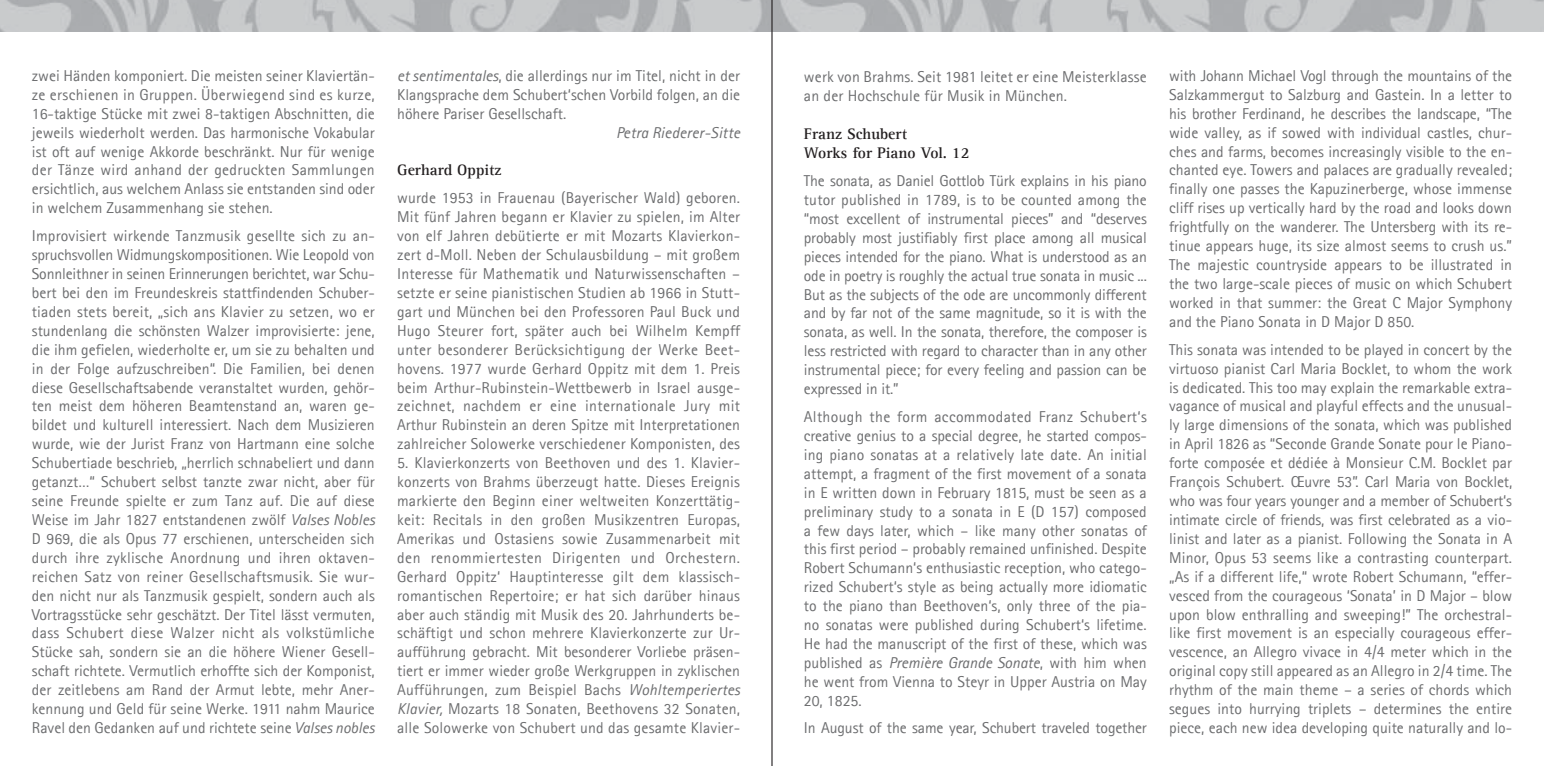
<style>
.page{position:relative;width:1544px;height:766px;background:#fff}
.page>*{position:absolute;margin:0;border:0;box-sizing:border-box;transform-origin:0 0}
.t1{font:15.75px/18.9px "Agfa Rotis Sans Serif";color:#6d6e70;text-align:justify}
.t2{font:700 15.75px/18.9px "Agfa Rotis Serif";color:#231f20}
.t3{font:italic 15.75px "Agfa Rotis Sans Serif";letter-spacing:.01em;color:#6d6e70}
.s1{font-style:italic}
</style>
<div class="page">
<img style="left:0;top:0;width:1543px;height:32px">
<hr style="left:771px;top:0;width:1px;height:765px;background:#231f20">
<p class="t1" style="left:32px;top:66px;width:344px">zwei Händen komponiert. Die meisten seiner Klaviertän&shy;ze erschienen in Gruppen. Überwiegend sind es kurze, 16-taktige Stücke mit zwei 8-taktigen Abschnitten, die jeweils wiederholt werden. Das harmonische Vokabular ist oft auf wenige Akkorde beschränkt. Nur für wenige der Tänze wird anhand der gedruckten Sammlungen ersichtlich, aus welchem Anlass sie entstanden sind oder in welchem Zusammenhang sie stehen.</p>
<p class="t1" style="left:32px;top:226px;width:344px">Improvisiert wirkende Tanzmusik gesellte sich zu an&shy;spruchsvollen Widmungskompositionen. Wie Leopold von Sonnleithner in seinen Erinnerungen berichtet, war Schu&shy;bert bei den im Freundeskreis stattfindenden Schuber&shy;tiaden stets bereit, „sich ans Klavier zu setzen, wo er stundenlang die schönsten Walzer improvisierte: jene, die ihm gefielen, wiederholte er, um sie zu behalten und in der Folge aufzuschreiben“. Die Familien, bei denen diese Gesellschaftsabende veranstaltet wurden, gehör&shy;ten meist dem höheren Beamtenstand an, waren ge&shy;bildet und kulturell interessiert. Nach dem Musizieren wurde, wie der Jurist Franz von Hartmann eine solche Schubertiade beschrieb, „herrlich schnabeliert und dann getanzt…“ Schubert selbst tanzte zwar nicht, aber für seine Freunde spielte er zum Tanz auf. Die auf diese Weise im Jahr 1827 entstandenen zwölf <span class="s1">Valses Nobles </span>D 969, die als Opus 77 erschienen, unterscheiden sich durch ihre zyklische Anordnung und ihren oktaven&shy;reichen Satz von reiner Gesellschaftsmusik. Sie wur&shy;den nicht nur als Tanzmusik gespielt, sondern auch als Vortragsstücke sehr geschätzt. Der Titel lässt vermuten, dass Schubert diese Walzer nicht als volkstümliche Stücke sah, sondern sie an die höhere Wiener Gesell&shy;schaft richtete. Vermutlich erhoffte sich der Komponist, der zeitlebens am Rand der Armut lebte, mehr Aner&shy;kennung und Geld für seine Werke. 1911 nahm Maurice Ravel den Gedanken auf und richtete seine <span class="s1">Valses nobles</span></p>
<p class="t1" style="left:397px;top:66px;width:344px"><span class="s1">et sentimentales</span>, die allerdings nur im Titel, nicht in der Klangsprache dem Schubert‘schen Vorbild folgen, an die höhere Pariser Gesellschaft.</p>
<p class="t3" style="left:616px;top:123px;width:125px">Petra Riederer-Sitte</p>
<p class="t2" style="left:397px;top:161px;width:106px">Gerhard Oppitz</p>
<p class="t1" style="left:397px;top:188px;width:344px">wurde 1953 in Frauenau (Bayerischer Wald) geboren.<br>Mit fünf Jahren begann er Klavier zu spielen, im Alter von elf Jahren debütierte er mit Mozarts Klavierkon&shy;zert d-Moll. Neben der Schulausbildung – mit großem Interesse für Mathematik und Naturwissenschaften – setzte er seine pianistischen Studien ab 1966 in Stutt&shy;gart und München bei den Professoren Paul Buck und Hugo Steurer fort, später auch bei Wilhelm Kempff unter besonderer Berücksichtigung der Werke Beet&shy;hovens. 1977 wurde Gerhard Oppitz mit dem 1. Preis beim Arthur-Rubinstein-Wettbewerb in Israel ausge&shy;zeichnet, nachdem er eine internationale Jury mit Arthur Rubinstein an deren Spitze mit Interpretationen zahlreicher Solowerke verschiedener Komponisten, des</p>
<p class="t1" style="left:397px;top:453px;width:344px">5. Klavierkonzerts von Beethoven und des 1. Klavier&shy;konzerts von Brahms überzeugt hatte. Dieses Ereignis markierte den Beginn einer weltweiten Konzerttätig&shy;keit: Recitals in den großen Musikzentren Europas, Amerikas und Ostasiens sowie Zusammenarbeit mit den renommiertesten Dirigenten und Orchestern.<br>Gerhard Oppitz‘ Hauptinteresse gilt dem klassisch&shy;romantischen Repertoire; er hat sich darüber hinaus aber auch ständig mit Musik des 20. Jahrhunderts be&shy;schäftigt und schon mehrere Klavierkonzerte zur Ur&shy;aufführung gebracht. Mit besonderer Vorliebe präsen&shy;tiert er immer wieder große Werkgruppen in zyklischen Aufführungen, zum Beispiel Bachs <span class="s1">Wohltemperiertes Klavier,</span> Mozarts 18 Sonaten, Beethovens 32 Sonaten, alle Solowerke von Schubert und das gesamte Klavier-</p>
<p class="t1" style="left:804px;top:68px;width:344px">werk von Brahms. Seit 1981 leitet er eine Meisterklasse an der Hochschule für Musik in München.</p>
<p class="t2" style="left:804px;top:125px;width:167px">Franz Schubert<br>Works for Piano Vol. 12</p>
<p class="t1" style="left:804px;top:171px;width:344px">The sonata, as Daniel Gottlob Türk explains in his piano tutor published in 1789, is to be counted among the “most excellent of instrumental pieces” and “deserves probably most justifiably first place among all musical pieces intended for the piano. What is understood as an ode in poetry is roughly the actual true sonata in music ...<br>But as the subjects of the ode are uncommonly different and by far not of the same magnitude, so it is with the sonata, as well. In the sonata, therefore, the composer is less restricted with regard to character than in any other instrumental piece; for every feeling and passion can be expressed in it.”</p>
<p class="t1" style="left:804px;top:407px;width:344px">Although the form accommodated Franz Schubert‘s creative genius to a special degree, he started compos&shy;ing piano sonatas at a relatively late date. An initial attempt, a fragment of the first movement of a sonata in E written down in February 1815, must be seen as a preliminary study to a sonata in E (D 157) composed a few days later, which – like many other sonatas of this first period – probably remained unfinished. Despite Robert Schumann‘s enthusiastic reception, who catego&shy;rized Schubert‘s style as being actually more idiomatic to the piano than Beethoven‘s, only three of the pia&shy;no sonatas were published during Schubert‘s lifetime.<br>He had the manuscript of the first of these, which was published as <span class="s1">Première Grande Sonate</span>, with him when he went from Vienna to Steyr in Upper Austria on May 20, 1825.</p>
<p class="t1" style="left:804px;top:717px;width:344px">In August of the same year, Schubert traveled together</p>
<p class="t1" style="left:1169px;top:66px;width:344px">with Johann Michael Vogl through the mountains of the Salzkammergut to Salzburg and Gastein. In a letter to his brother Ferdinand, he describes the landscape, “The wide valley, as if sowed with individual castles, chur&shy;ches and farms, becomes increasingly visible to the en&shy;chanted eye. Towers and palaces are gradually revealed; finally one passes the Kapuzinerberge, whose immense cliff rises up vertically hard by the road and looks down frightfully on the wanderer. The Untersberg with its re&shy;tinue appears huge, its size almost seems to crush us.” The majestic countryside appears to be illustrated in the two large-scale pieces of music on which Schubert worked in that summer: the Great C Major Symphony and the Piano Sonata in D Major D 850.</p>
<p class="t1" style="left:1169px;top:340px;width:344px">This sonata was intended to be played in concert by the virtuoso pianist Carl Maria Bocklet, to whom the work is dedicated. This too may explain the remarkable extra&shy;vagance of musical and playful effects and the unusual&shy;ly large dimensions of the sonata, which was published in April 1826 as “Seconde Grande Sonate pour le Piano&shy;forte composée et dédiée à Monsieur C.M. Bocklet par François Schubert. Œuvre 53”. Carl Maria von Bocklet, who was four years younger and a member of Schubert‘s intimate circle of friends, was first celebrated as a vio&shy;linist and later as a pianist. Following the Sonata in A Minor, Opus 53 seems like a contrasting counterpart. „As if a different life,“ wrote Robert Schumann, “effer&shy;vesced from the courageous ‘Sonata’ in D Major – blow upon blow enthralling and sweeping!” The orchestral&shy;like first movement is an especially courageous effer&shy;vescence, an Allegro vivace in 4/4 meter which in the original copy still appeared as an Allegro in 2/4 time. The rhythm of the main theme – a series of chords which segues into hurrying triplets – determines the entire piece, each new idea developing quite naturally and lo-</p>
</div>
